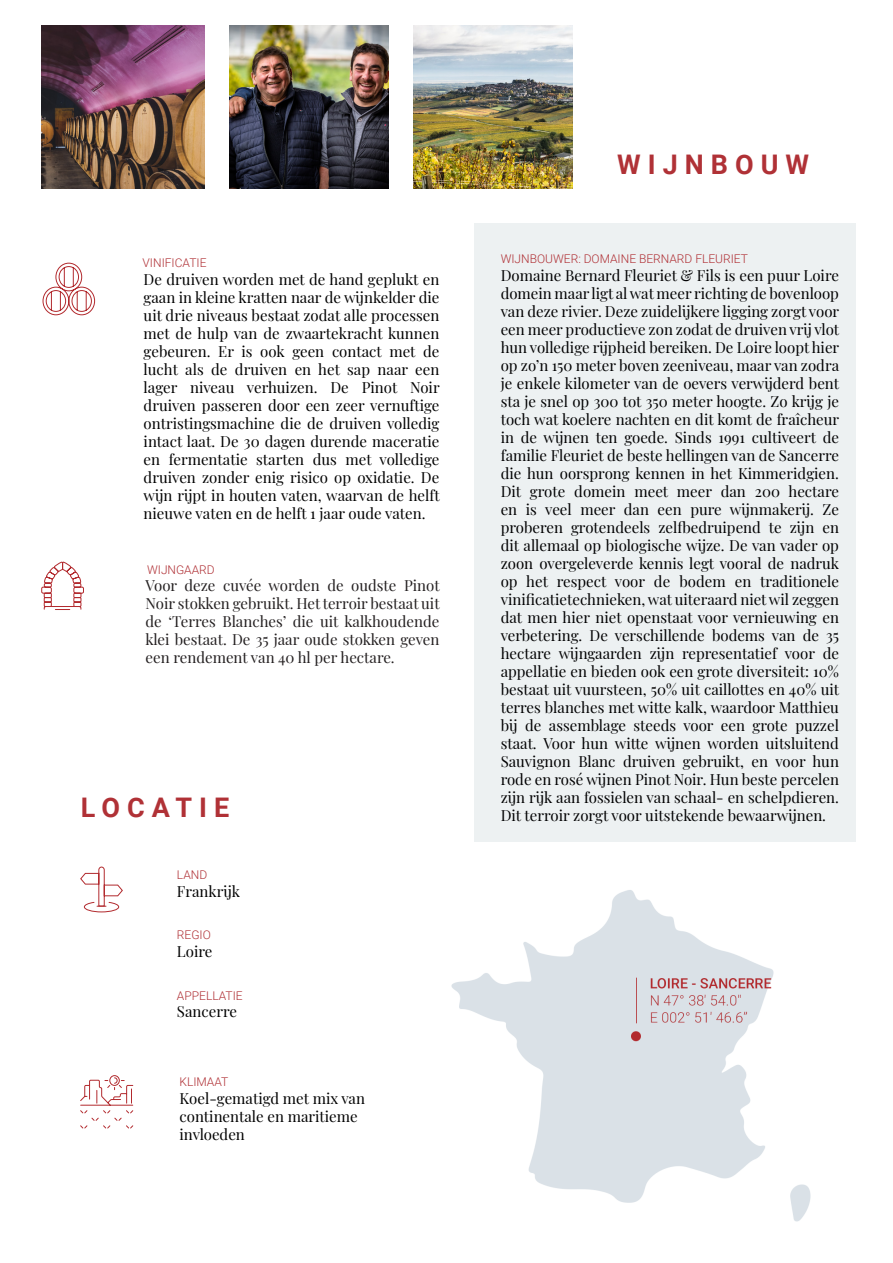
<style>
.page{position:relative;width:893px;height:1263px;background:#fff}
.page>*{position:absolute;margin:0;border:0;box-sizing:border-box;transform-origin:0 0}
.t1{font:700 27px "Roboto";letter-spacing:.26em;color:#b03136}
.t2{font:15px/18px "Playfair Display";color:#000001;text-align:justify}
.t3{font:15px/18px "Playfair Display";color:#231f20;text-align:justify}
.t4{font:300 12px "Roboto";color:#b03136}
</style>
<div class="page">
<svg style="left:80px;top:866px;width:43px;height:47px"></svg>
<img style="left:451px;top:890px;width:360px;height:332px">
<svg style="left:80px;top:1075px;width:54px;height:54px"></svg>
<div style="left:475px;top:224px;width:381px;height:618px;background:#edf1f2"></div>
<svg style="left:42px;top:262px;width:53px;height:54px"></svg>
<svg style="left:41px;top:561px;width:43px;height:49px"></svg>
<img style="left:41px;top:26px;width:163px;height:163px">
<img style="left:230px;top:26px;width:159px;height:163px">
<img style="left:414px;top:26px;width:159px;height:163px">
<p class="t4" style="left:143px;top:254px;width:65px">VINIFICATIE</p>
<p class="t2" style="left:144px;top:269px;width:298px">De druiven worden met de hand geplukt en gaan in kleine kratten naar de wijnkelder die uit drie niveaus bestaat zodat alle processen met de hulp van de zwaartekracht kunnen gebeuren. Er is ook geen contact met de lucht als de druiven en het sap naar een lager niveau verhuizen. De Pinot Noir druiven passeren door een zeer vernuftige ontristingsmachine die de druiven volledig intact laat. De 30 dagen durende maceratie en fermentatie starten dus met volledige druiven zonder enig risico op oxidatie. De wijn rijpt in houten vaten, waarvan de helft nieuwe vaten en de helft 1 jaar oude vaten.</p>
<p class="t4" style="left:147px;top:561px;width:69px">WIJNGAARD</p>
<p class="t3" style="left:146px;top:575px;width:296px">Voor deze cuvée worden de oudste Pinot Noir stokken gebruikt. Het terroir bestaat uit de ‘Terres Blanches’ die uit kalkhoudende klei bestaat. De 35 jaar oude stokken geven een rendement van 40 hl per hectare.</p>
<p class="t1" style="left:81px;top:788px;width:150px">LOCATIE</p>
<p class="t4" style="left:177px;top:866px;width:32px">LAND</p>
<p class="t2" style="left:177px;top:881px;width:65px">Frankrijk</p>
<p class="t4" style="left:177px;top:927px;width:35px">REGIO</p>
<p class="t2" style="left:177px;top:941px;width:37px">Loire</p>
<p class="t4" style="left:177px;top:987px;width:67px">APPELLATIE</p>
<p class="t2" style="left:177px;top:1001px;width:62px">Sancerre</p>
<p class="t4" style="left:179px;top:1073px;width:50px">KLIMAAT</p>
<p class="t2" style="left:179px;top:1088px;width:187px;text-align:left">Koel-gematigd met mix van continentale en maritieme invloeden</p>
<p class="t1" style="left:617px;top:145px;width:194px">WIJNBOUW</p>
<p class="t4" style="left:501px;top:250px;width:249px">WIJNBOUWER: DOMAINE BERNARD FLEURIET</p>
<p class="t2" style="left:501px;top:265px;width:340px">Domaine Bernard Fleuriet &amp; Fils is een puur Loire domein maar ligt al wat meer richting de bovenloop van deze rivier. Deze zuidelijkere ligging zorgt voor een meer productieve zon zodat de druiven vrij vlot hun volledige rijpheid bereiken. De Loire loopt hier op zo’n 150 meter boven zeeniveau, maar van zodra je enkele kilometer van de oevers verwijderd bent sta je snel op 300 tot 350 meter hoogte. Zo krijg je toch wat koelere nachten en dit komt de fraîcheur in de wijnen ten goede. Sinds 1991 cultiveert de familie Fleuriet de beste hellingen van de Sancerre die hun oorsprong kennen in het Kimmeridgien.<br>Dit grote domein meet meer dan 200 hectare en is veel meer dan een pure wijnmakerij. Ze proberen grotendeels zelfbedruipend te zijn en dit allemaal op biologische wijze. De van vader op zoon overgeleverde kennis legt vooral de nadruk op het respect voor de bodem en traditionele vinificatietechnieken, wat uiteraard niet wil zeggen dat men hier niet openstaat voor vernieuwing en verbetering. De verschillende bodems van de 35 hectare wijngaarden zijn representatief voor de appellatie en bieden ook een grote diversiteit: 10% bestaat uit vuursteen, 50% uit caillottes en 40% uit terres blanches met witte kalk, waardoor Matthieu bij de assemblage steeds voor een grote puzzel staat. Voor hun witte wijnen worden uitsluitend Sauvignon Blanc druiven gebruikt, en voor hun rode en rosé wijnen Pinot Noir. Hun beste percelen zijn rijk aan fossielen van schaal- en schelpdieren.<br>Dit terroir zorgt voor uitstekende bewaarwijnen.</p>
</div>
